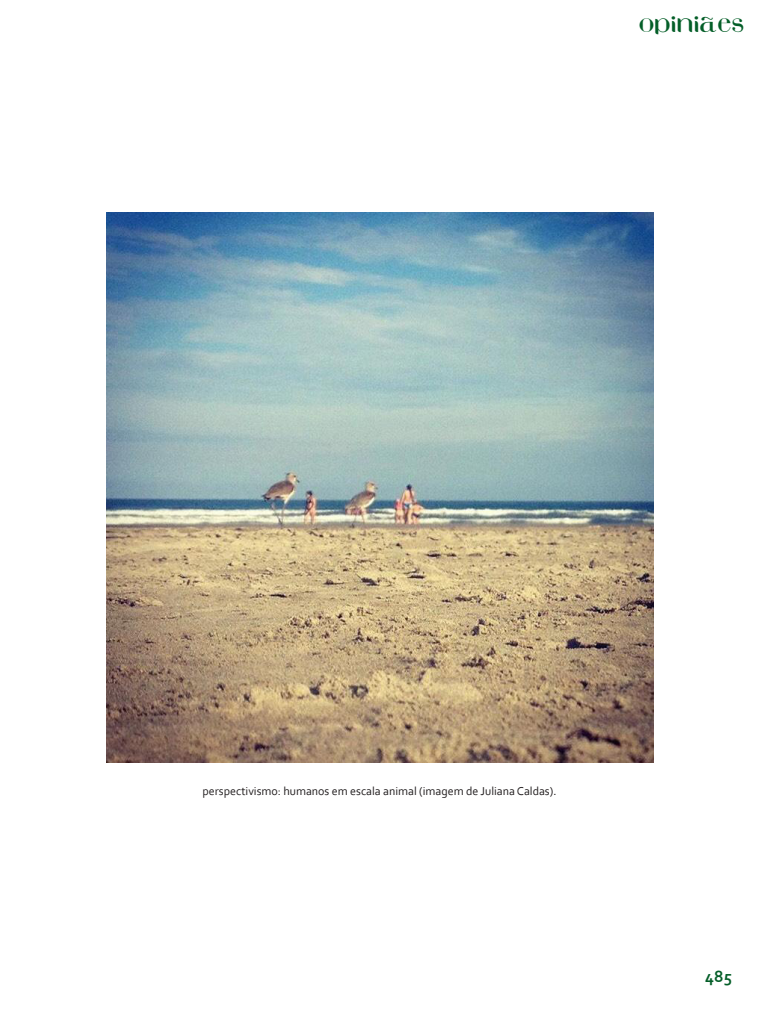
<style>
.page{position:relative;width:768px;height:1024px;background:#fff}
.page>*{position:absolute;margin:0;border:0;box-sizing:border-box;transform-origin:0 0}
.t1{font:21px "opiniaes";letter-spacing:.03em;color:#045e28}
.t2{font:700 17px "Corbel";color:#045e28}
.legenda{font:12px "Corbel";color:#231f20}
</style>
<div class="page">
<img style="left:106px;top:212px;width:547px;height:551px">
<h1 class="t1" style="left:639px;top:16px;width:106px">OPINIÃES</h1>
<p class="legenda" style="left:203px;top:784px;width:355px">perspectivismo: humanos em escala animal (imagem de Juliana Caldas).</p>
<h2 class="t2" style="left:705px;top:966px;width:28px">485</h2>
</div>
